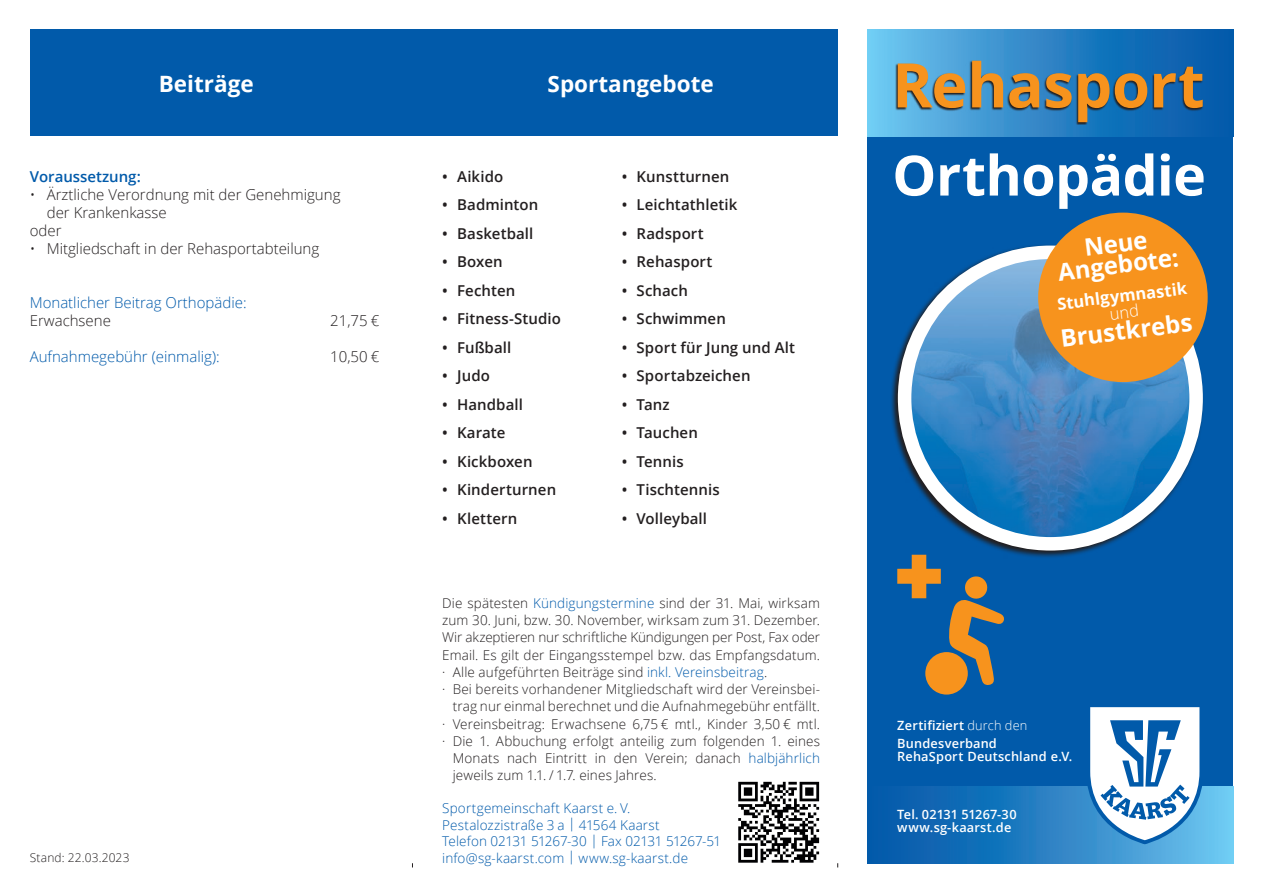
<style>
.page{position:relative;width:1263px;height:893px;background:#fff}
.page>*{position:absolute;margin:0;border:0;box-sizing:border-box;transform-origin:0 0}
.t1{font:700 61.5px "Open Sans";letter-spacing:-.01em;color:#f7931d}
.t2{font:700 55.5px "Open Sans";letter-spacing:-.01em;color:#fff}
.t3{font:700 24px/21px "Open Sans";color:#fff;text-align:center}
.t4{font:700 22.5px "Open Sans";color:#fff}
.t5{font:700 16.5px/16.5px "Open Sans";color:#fff;text-align:center}
.t6{font:600 15px "Open Sans";letter-spacing:.005em;color:#231f20}
.t7{font:300 15px/18px "Open Sans";color:#231f20}
.t8{font:300 15px "Open Sans";color:#015aaa}
.t9{font:600 15px "Open Sans";color:#015aaa}
.t10{font:300 13.5px/17.2px "Open Sans";letter-spacing:.01em;color:#231f20;text-align:justify}
.t11{font:300 13.5px/16.5px "Open Sans";letter-spacing:.01em;color:#015aaa}
.t12{font:600 12.75px "Open Sans";letter-spacing:.015em;color:#fff}
.t13{font:300 12px "Open Sans";letter-spacing:.015em;color:#231f20}
.s1{color:#015aaa}
.s2{font-weight:300}
</style>
<div class="page">
<div style="left:867px;top:43px;width:366px;height:820px;background:#015aaa"></div>
<svg style="left:867px;top:30px;width:366px;height:106px"></svg>
<svg style="left:895px;top:60px;width:308px;height:65px;background:#2a6591"></svg>
<div style="left:30px;top:30px;width:808px;height:106px;background:#015aaa"></div>
<svg style="left:891px;top:244px;width:312px;height:313px"></svg>
<img style="left:904px;top:257px;width:292px;height:287px">
<div style="left:898px;top:246px;width:305px;height:305px;border:14px solid #fff;border-radius:50%"></div>
<svg style="left:738px;top:781px;width:82px;height:73px"></svg>
<svg style="left:738px;top:782px;width:81px;height:81px"></svg>
<svg style="left:908px;top:787px;width:325px;height:76px"></svg>
<svg style="left:1086px;top:707px;width:117px;height:137px"></svg>
<div style="left:1038px;top:213px;width:170px;height:169px;background:#f7931d;border-radius:50%"></div>
<svg style="left:897px;top:555px;width:44px;height:43px"></svg>
<div style="left:925px;top:652px;width:43px;height:43px;background:#f7931d;border-radius:50%"></div>
<svg style="left:948px;top:576px;width:56px;height:110px"></svg>
<p class="t4" style="left:159px;top:67px;width:96px">Beiträge</p>
<p class="t9" style="left:30px;top:166px;width:113px">Voraussetzung:</p>
<p class="t7" style="left:47px;top:185px;width:295px;text-indent:-17px">• Ärztliche Verordnung mit der Genehmigung der Krankenkasse</p>
<p class="t7" style="left:30px;top:221px;width:33px">oder</p>
<p class="t7" style="left:30px;top:239px;width:291px">• Mitgliedschaft in der Rehasportabteilung</p>
<p class="t8" style="left:30px;top:292px;width:218px">Monatlicher Beitrag Orthopädie:</p>
<p class="t7" style="left:30px;top:311px;width:83px">Erwachsene</p>
<p class="t7" style="left:330px;top:311px;width:51px">21,75 €</p>
<p class="t8" style="left:30px;top:346px;width:191px">Aufnahmegebühr (einmalig):</p>
<p class="t7" style="left:330px;top:347px;width:51px">10,50 €</p>
<p class="t4" style="left:548px;top:67px;width:168px">Sportangebote</p>
<p class="t6" style="left:442px;top:166px;width:63px">• Aikido</p>
<p class="t6" style="left:442px;top:194px;width:98px">• Badminton</p>
<p class="t6" style="left:442px;top:223px;width:93px">• Basketball</p>
<p class="t6" style="left:442px;top:251px;width:62px">• Boxen</p>
<p class="t6" style="left:442px;top:280px;width:75px">• Fechten</p>
<p class="t6" style="left:442px;top:308px;width:120px">• Fitness-Studio</p>
<p class="t6" style="left:442px;top:337px;width:71px">• Fußball</p>
<p class="t6" style="left:442px;top:365px;width:49px">• Judo</p>
<p class="t6" style="left:442px;top:394px;width:82px">• Handball</p>
<p class="t6" style="left:442px;top:422px;width:65px">• Karate</p>
<p class="t6" style="left:442px;top:451px;width:92px">• Kickboxen</p>
<p class="t6" style="left:442px;top:479px;width:115px">• Kinderturnen</p>
<p class="t6" style="left:442px;top:508px;width:77px">• Klettern</p>
<p class="t6" style="left:622px;top:166px;width:109px">• Kunstturnen</p>
<p class="t6" style="left:622px;top:194px;width:117px">• Leichtathletik</p>
<p class="t6" style="left:622px;top:223px;width:84px">• Radsport</p>
<p class="t6" style="left:622px;top:251px;width:92px">• Rehasport</p>
<p class="t6" style="left:622px;top:280px;width:68px">• Schach</p>
<p class="t6" style="left:622px;top:308px;width:106px">• Schwimmen</p>
<p class="t6" style="left:622px;top:337px;width:175px">• Sport für Jung und Alt</p>
<p class="t6" style="left:622px;top:365px;width:130px">• Sportabzeichen</p>
<p class="t6" style="left:622px;top:394px;width:49px">• Tanz</p>
<p class="t6" style="left:622px;top:422px;width:78px">• Tauchen</p>
<p class="t6" style="left:622px;top:451px;width:63px">• Tennis</p>
<p class="t6" style="left:622px;top:479px;width:99px">• Tischtennis</p>
<p class="t6" style="left:622px;top:508px;width:87px">• Volleyball</p>
<p class="t10" style="left:442px;top:594px;width:379px">Die spätesten <span class="s1">Kündigungstermine</span> sind der 31. Mai, wirksam zum 30. Juni, bzw. 30. November, wirksam zum 31. Dezember.<br>Wir akzeptieren nur schriftliche Kündigungen per Post, Fax oder Email. Es gilt der Eingangsstempel bzw. das Empfangsdatum.</p>
<p class="t10" style="left:442px;top:663px;width:327px">· Alle aufgeführten Beiträge sind <span class="s1">inkl. Vereinsbeitrag</span>.</p>
<p class="t10" style="left:442px;top:680px;width:379px;text-align:right">· Bei bereits vorhandener Mitgliedschaft wird der Vereinsbei&shy;trag nur einmal berechnet und die Aufnahmegebühr entfällt.</p>
<p class="t10" style="left:442px;top:715px;width:379px">· Vereinsbeitrag: Erwachsene 6,75 € mtl., Kinder 3,50 € mtl.</p>
<p class="t10" style="left:453px;top:732px;width:369px;text-indent:-11px">· Die 1. Abbuchung erfolgt anteilig zum folgenden 1. eines Monats nach Eintritt in den Verein; danach <span class="s1">halbjährlich </span>jeweils zum 1.1. / 1.7. eines Jahres.</p>
<p class="t11" style="left:442px;top:800px;width:280px">Sportgemeinschaft Kaarst e. V.<br>Pestalozzistraße 3 a | 41564 Kaarst<br>Telefon 02131 51267-30 | Fax 02131 51267-51</p>
<p class="t13" style="left:30px;top:850px;width:101px">Stand: 22.03.2023</p>
<p class="t11" style="left:442px;top:849px;width:247px">info@sg-kaarst.com | www.sg-kaarst.de</p>
<p class="t1" style="left:892px;top:42px;width:314px">Rehasport</p>
<p class="t2" style="left:892px;top:136px;width:315px">Orthopädie</p>
<p class="t3" style="left:1054px;top:240px;width:123px;rotate:-7deg">Neue<br>Angebote:</p>
<p class="t5" style="left:1056px;top:295px;width:132px;rotate:-7deg">Stuhlgymnastik <span class="s2">und</span></p>
<p class="t3" style="left:1059px;top:327px;width:134px;rotate:-7deg">Brustkrebs</p>
<p class="t12" style="left:897px;top:717px;width:132px">Zertifiziert <span class="s2">durch den</span></p>
<p class="t12" style="left:897px;top:734px;width:101px">Bundesverband</p>
<p class="t12" style="left:897px;top:748px;width:177px">RehaSport Deutschland e.V.</p>
<p class="t12" style="left:897px;top:805px;width:121px">Tel. 02131 51267-30</p>
<p class="t12" style="left:897px;top:819px;width:116px">www.sg-kaarst.de</p>
</div>
